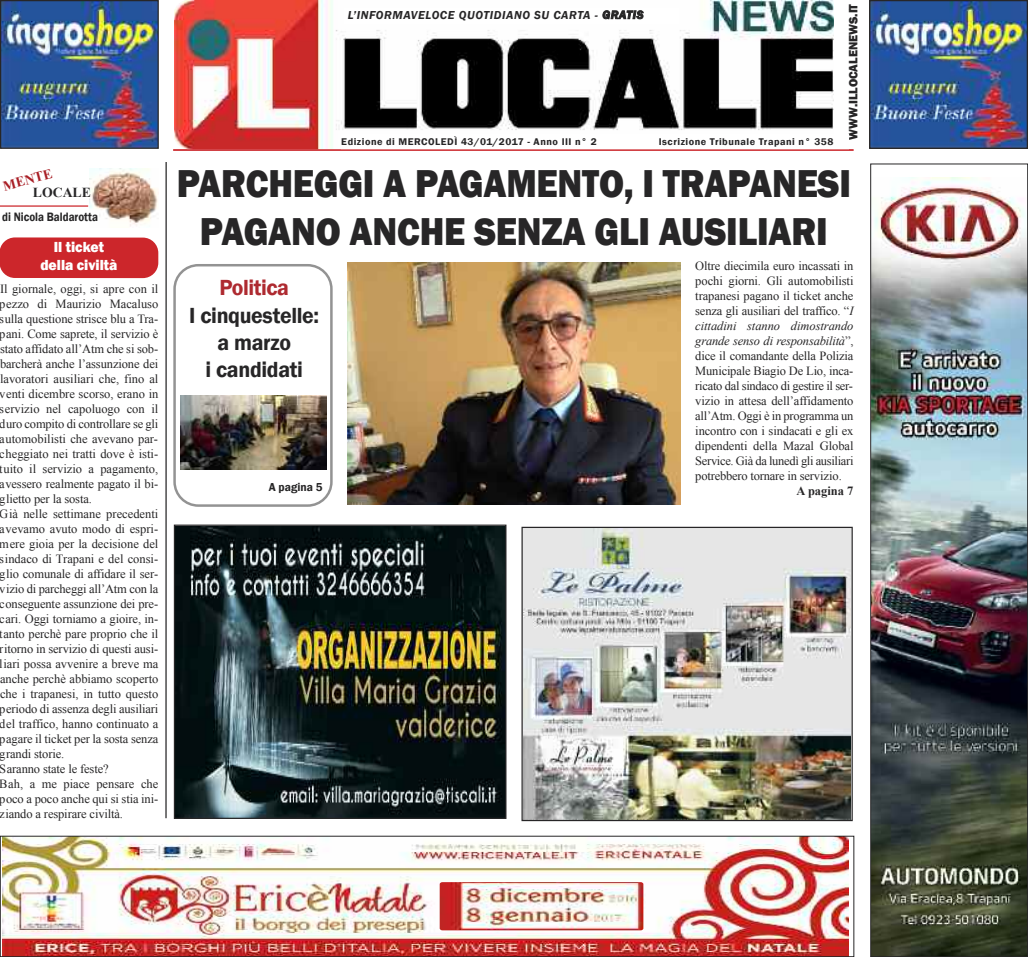
<style>
.page{position:relative;width:1028px;height:957px;background:#fff}
.page>*{position:absolute;margin:0;border:0;box-sizing:border-box;transform-origin:0 0}
.t1{font:800 40px/48px "Franklin Gothic";letter-spacing:-.005em;color:#272627;text-align:center;scale:.91 1}
.t2{font:600 22.5px/27px "Franklin Gothic";letter-spacing:-.015em;color:#272627;text-align:center}
.t3{font:600 22.5px "Franklin Gothic";letter-spacing:-.02em;color:#ae2a30}
.t4{font:800 15px/18px "Franklin Gothic";color:#fff;text-align:center;scale:.94 1}
.t5{font:700 13.75px "Times New Roman";color:#272627}
.t6{font:700 13.75px "Times New Roman";color:#a91f26}
.t7{font:12.5px/15px "Times New Roman";letter-spacing:-.01em;color:#272627}
.t8{font:800 12.5px "Franklin Gothic";color:#272627}
.t9{font:600 12.5px "Franklin Gothic";color:#272627;scale:.88 1}
.t10{font:700 12.5px "Times New Roman";color:#272627}
.t11{font:italic 600 11.88px "Franklin Gothic";letter-spacing:.05em;color:#272627}
.t12{font:600 11.88px "Franklin Gothic";color:#272627}
.t13{font:600 10px "Franklin Gothic";letter-spacing:.05em;color:#272627}
.s1{font-size:17.5px}
.s2{font-style:italic}
</style>
<div class="page">
<svg style="left:173px;top:264px;width:160px;height:243px"></svg>
<img style="left:871px;top:2px;width:155px;height:145px">
<div style="left:869px;top:0;width:159px;height:149px;border:1px solid #272627"></div>
<svg style="left:174px;top:0;width:672px;height:149px"></svg>
<div style="left:341px;top:135px;width:507px;height:15px;background:#fff"></div>
<hr style="left:173px;top:149px;width:680px;height:2px;background:#cc262b">
<img style="left:872px;top:178px;width:154px;height:777px">
<div style="left:870px;top:164px;width:158px;height:793px;border:1px solid #272627"></div>
<div style="left:344px;top:8px;width:335px;height:15px;background:#fff"></div>
<div style="left:0;top:237px;width:158px;height:41px;background:#cc262b;border-radius:15px"></div>
<hr style="left:165px;top:162px;width:2px;height:656px;background:#272627">
<img style="left:90px;top:168px;width:69px;height:58px">
<hr style="left:0;top:205px;width:88px;height:2px;background:#cc262b">
<img style="left:181px;top:395px;width:145px;height:75px">
<img style="left:2px;top:838px;width:846px;height:117px">
<img style="left:440px;top:882px;width:203px;height:48px">
<div style="left:0;top:836px;width:854px;height:121px;border:1px solid #272627"></div>
<img style="left:176px;top:527px;width:328px;height:290px">
<div style="left:174px;top:524px;width:332px;height:295px;border:1px solid #272627"></div>
<img style="left:523px;top:529px;width:327px;height:290px">
<div style="left:521px;top:527px;width:331px;height:294px;border:1px solid #272627"></div>
<img style="left:2px;top:2px;width:155px;height:145px">
<div style="left:0;top:0;width:159px;height:149px;border:1px solid #272627"></div>
<img style="left:348px;top:262px;width:332px;height:243px">
<p class="t6" style="left:1px;top:179px;width:52px;rotate:-15deg">MENTE</p>
<p class="t5" style="left:33px;top:185px;width:60px">LOCALE</p>
<p class="t9" style="left:2px;top:210px;width:110px">di Nicola Baldarotta</p>
<p class="t4" style="left:40px;top:237px;width:83px">Il ticket della civiltà</p>
<p class="t7" style="left:0;top:281px;width:160px">Il giornale, oggi, si apre con il pezzo di Maurizio Macaluso sulla questione strisce blu a Tra&shy;pani. Come saprete, il servizio è stato affidato all’Atm che si sob&shy;barcherà anche l’assunzione dei lavoratori ausiliari che, fino al venti dicembre scorso, erano in servizio nel capoluogo con il duro compito di controllare se gli automobilisti che avevano par&shy;cheggiato nei tratti dove è isti&shy;tuito il servizio a pagamento, avessero realmente pagato il bi&shy;glietto per la sosta.<br>Già nelle settimane precedenti avevamo avuto modo di espri&shy;mere gioia per la decisione del sindaco di Trapani e del consi&shy;glio comunale di affidare il ser&shy;vizio di parcheggi all’Atm con la conseguente assunzione dei pre&shy;cari. Oggi torniamo a gioire, in&shy;tanto perchè pare proprio che il ritorno in servizio di questi ausi&shy;liari possa avvenire a breve ma anche perchè abbiamo scoperto che i trapanesi, in tutto questo periodo di assenza degli ausiliari del traffico, hanno continuato a pagare il ticket per la sosta senza grandi storie.<br>Saranno state le feste?<br>Bah, a me piace pensare che poco a poco anche qui si stia ini&shy;ziando a respirare civiltà.</p>
<p class="t11" style="left:348px;top:10px;width:317px">L’INFORMAVELOCE QUOTIDIANO SU CARTA - <span class="s1">GRATIS</span></p>
<p class="t11" style="left:348px;top:8px;width:297px">L’INFORMAVELOCE QUOTIDIANO SU CARTA - GRATIS</p>
<p class="t13" style="left:341px;top:136px;width:257px">Edizione di MERCOLEDÌ 43/01/2017 - Anno III n° 2</p>
<p class="t13" style="left:659px;top:136px;width:176px">Iscrizione Tribunale Trapani n° 358</p>
<p class="t13" style="left:408px;top:136px;width:187px">A TEDì 25/10/2016 - Anno II n° 132</p>
<p class="t13" style="left:643px;top:136px;width:176px">Iscrizione Tribunale Trapani n° 358</p>
<p class="t8" style="left:846px;top:140px;width:137px;rotate:-90deg">WWW.ILLOCALENEWS.IT</p>
<h1 class="t1" style="left:177px;top:158px;width:742px">PARCHEGGI A PAGAMENTO, I TRAPANESI<br>PAGANO ANCHE SENZA GLI AUSILIARI</h1>
<h2 class="t3" style="left:219px;top:275px;width:71px">Politica</h2>
<h2 class="t2" style="left:189px;top:301px;width:131px">I cinquestelle: a marzo<br>i candidati</h2>
<p class="t12" style="left:269px;top:480px;width:55px">A pagina 5</p>
<p class="t7" style="left:695px;top:258px;width:160px;text-align:justify">Oltre diecimila euro incassati in pochi giorni. Gli automobilisti trapanesi pagano il ticket anche senza gli ausiliari del traffico. “<span class="s2">I cittadini stanno dimostrando grande senso di responsabilità</span>”, dice il comandante della Polizia Municipale Biagio De Lio, inca&shy;ricato dal sindaco di gestire il ser&shy;vizio in attesa dell’affidamento all’Atm. Oggi è in programma un incontro con i sindacati e gli ex dipendenti della Mazal Global Service. Già da lunedì gli ausiliari potrebbero tornare in servizio.</p>
<p class="t10" style="left:796px;top:484px;width:58px">A pagina 7</p>
</div>
